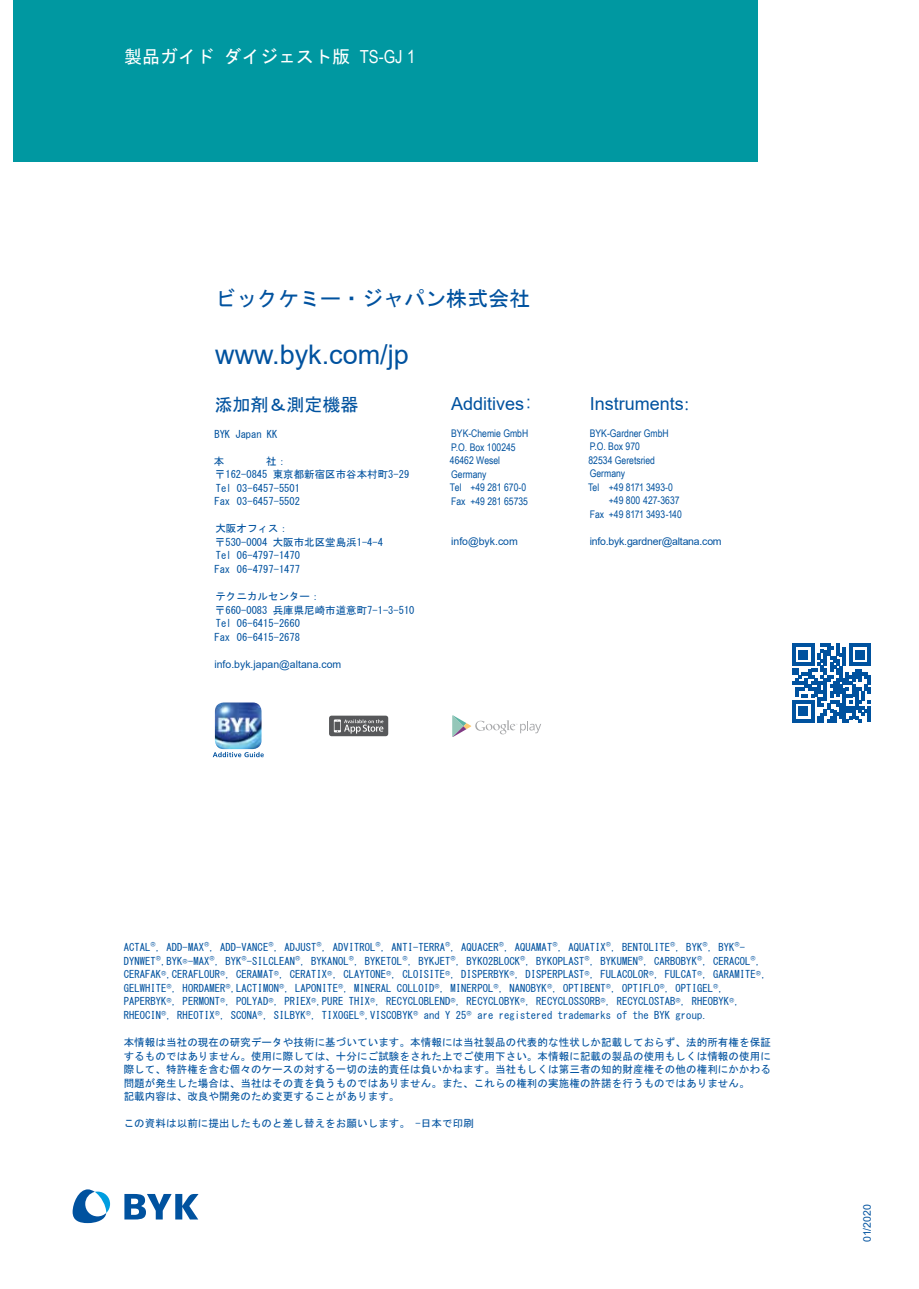
<style>
.page{position:relative;width:919px;height:1289px;background:#fff}
.page>*{position:absolute;margin:0;border:0;box-sizing:border-box;transform-origin:0 0}
.t1{font:27px "Arial";color:#00529f}
.t2{font:21px "MS Gothic";color:#00529f}
.t3{font:18px "Arial";color:#00529f}
.t4{font:18px "MS Gothic";color:#fff}
.t5{font:18px "MS Gothic";color:#00529f}
.t6{font:10.5px/13.5px "MS Gothic";letter-spacing:.01em;color:#00529f}
.t7{font:10.5px/13.5px "Arial Narrow";color:#00529f}
.t8{font:10.5px "Arial";color:#00529f}
.t9{font:10.5px "Arial";letter-spacing:-.02em;color:#00529f}
.s1{font-family:"Arial Narrow"}
.s2{font-family:"MS Gothic"}
.s3{font-family:"Adobe Myungjo Std";font-weight:500}
</style>
<div class="page">
<div style="left:13px;top:0;width:744px;height:162px;background:#0098a1"></div>
<svg style="left:124px;top:1194px;width:74px;height:25px"></svg>
<svg style="left:73px;top:1189px;width:37px;height:33px"></svg>
<svg style="left:792px;top:643px;width:79px;height:80px"></svg>
<svg style="left:792px;top:643px;width:78px;height:79px"></svg>
<hr style="left:867px;top:706px;width:3px;height:16px;background:#00529f">
<svg style="left:452px;top:715px;width:89px;height:22px"></svg>
<svg style="left:329px;top:715px;width:59px;height:21px"></svg>
<svg style="left:213px;top:752px;width:51px;height:5px"></svg>
<img style="left:215px;top:702px;width:46px;height:47px">
<h3 class="t4" style="left:124px;top:47px;width:293px">製品ガイド ダイジェスト版 <span class="s1">TS-GJ 1</span></h3>
<h2 class="t2" style="left:215px;top:288px;width:317px">ビックケミー・ジャパン株式会社</h2>
<h1 class="t1" style="left:215px;top:335px;width:195px">www.byk.com/jp</h1>
<h3 class="t5" style="left:214px;top:395px;width:145px">添加剤＆測定機器</h3>
<p class="t6" style="left:214px;top:427px;width:64px">BYK Japan KK</p>
<p class="t6" style="left:214px;top:454px;width:197px">本 　　　 社：<br>〒162-0845 東京都新宿区市谷本村町3-29<br>Tel 03-6457-5501<br>Fax 03-6457-5502</p>
<p class="t6" style="left:214px;top:522px;width:170px">大阪オフィス：<br>〒530-0004 大阪市北区堂島浜1-4-4<br>Tel 06-4797-1470　<br>Fax 06-4797-1477</p>
<p class="t6" style="left:214px;top:589px;width:202px">テクニカルセンター：<br>〒660-0083 兵庫県尼崎市道意町7-1-3-510<br>Tel 06-6415-2660　<br>Fax 06-6415-2678</p>
<p class="t8" style="left:214px;top:656px;width:128px">info.byk.japan@altana.com</p>
<h3 class="t3" style="left:451px;top:391px;width:84px">Additives<span class="s2">:</span></h3>
<p class="t7" style="left:449px;top:426px;width:80px">BYK-Chemie GmbH<br>P.O. Box 100245<br>46462 Wesel<br>Germany<br>Tel +49 281 670-0<br>Fax +49 281 65735</p>
<p class="t8" style="left:451px;top:534px;width:68px">info@byk.com</p>
<h3 class="t3" style="left:589px;top:391px;width:102px">Instruments<span class="s3">:</span></h3>
<p class="t7" style="left:589px;top:426px;width:80px">BYK-Gardner GmbH</p>
<p class="t7" style="left:589px;top:439px;width:52px">P.O. Box 970</p>
<p class="t7" style="left:588px;top:453px;width:68px">82534 Geretsried</p>
<p class="t7" style="left:589px;top:466px;width:37px">Germany</p>
<p class="t7" style="left:588px;top:480px;width:86px">Tel +49 8171 3493-0</p>
<p class="t7" style="left:609px;top:493px;width:72px">+49 800 427-3637</p>
<p class="t7" style="left:589px;top:507px;width:93px">Fax +49 8171 3493-140</p>
<p class="t9" style="left:589px;top:534px;width:133px">info.byk.gardner@altana.com</p>
<p class="t6" style="left:124px;top:940px;width:644px">ACTAL®, ADD-MAX®, ADD-VANCE®, ADJUST®, ADVITROL®, ANTI-TERRA®, AQUACER®, AQUAMAT®, AQUATIX®, BENTOLITE®, BYK®, BYK®- DYNWET®,BYK®-MAX®, BYK®-SILCLEAN®, BYKANOL®, BYKETOL®, BYKJET®, BYKO2BLOCK®, BYKOPLAST®, BYKUMEN®, CARBOBYK®, CERACOL®, CERAFAK®,CERAFLOUR®, CERAMAT®, CERATIX®, CLAYTONE®, CLOISITE®, DISPERBYK®, DISPERPLAST®, FULACOLOR®, FULCAT®, GARAMITE®, GELWHITE®, HORDAMER®,LACTIMON®, LAPONITE®, MINERAL COLLOID®, MINERPOL®, NANOBYK®, OPTIBENT®, OPTIFLO®, OPTIGEL®, PAPERBYK®, PERMONT®, POLYAD®, PRIEX®,PURE THIX®, RECYCLOBLEND®, RECYCLOBYK®, RECYCLOSSORB®, RECYCLOSTAB®, RHEOBYK®, RHEOCIN®, RHEOTIX®, SCONA®, SILBYK®, TIXOGEL®,VISCOBYK® and Y 25® are registered trademarks of the BYK group.</p>
<p class="t6" style="left:124px;top:1035px;width:648px">本情報は当社の現在の研究データや技術に基づいています。本情報には当社製品の代表的な性状しか記載しておらず、法的所有権を保証するものではありません。使用に際しては、十分にご試験をされた上でご使用下さい。本情報に記載の製品の使用もしくは情報の使用に際して、特許権を含む個々のケースの対する一切の法的責任は負いかねます。当社もしくは第三者の知的財産権その他の権利にかかわる問題が発生した場合は、当社はその責を負うものではありません。また、これらの権利の実施権の許諾を行うものではありません。<br>記載内容は、改良や開発のため変更することがあります。</p>
<p class="t6" style="left:124px;top:1116px;width:351px">この資料は以前に提出したものと差し替えをお願いします。 -日本で印刷</p>
<p class="t8" style="left:859px;top:1242px;width:39px;rotate:-90deg">01/2020</p>
</div>
